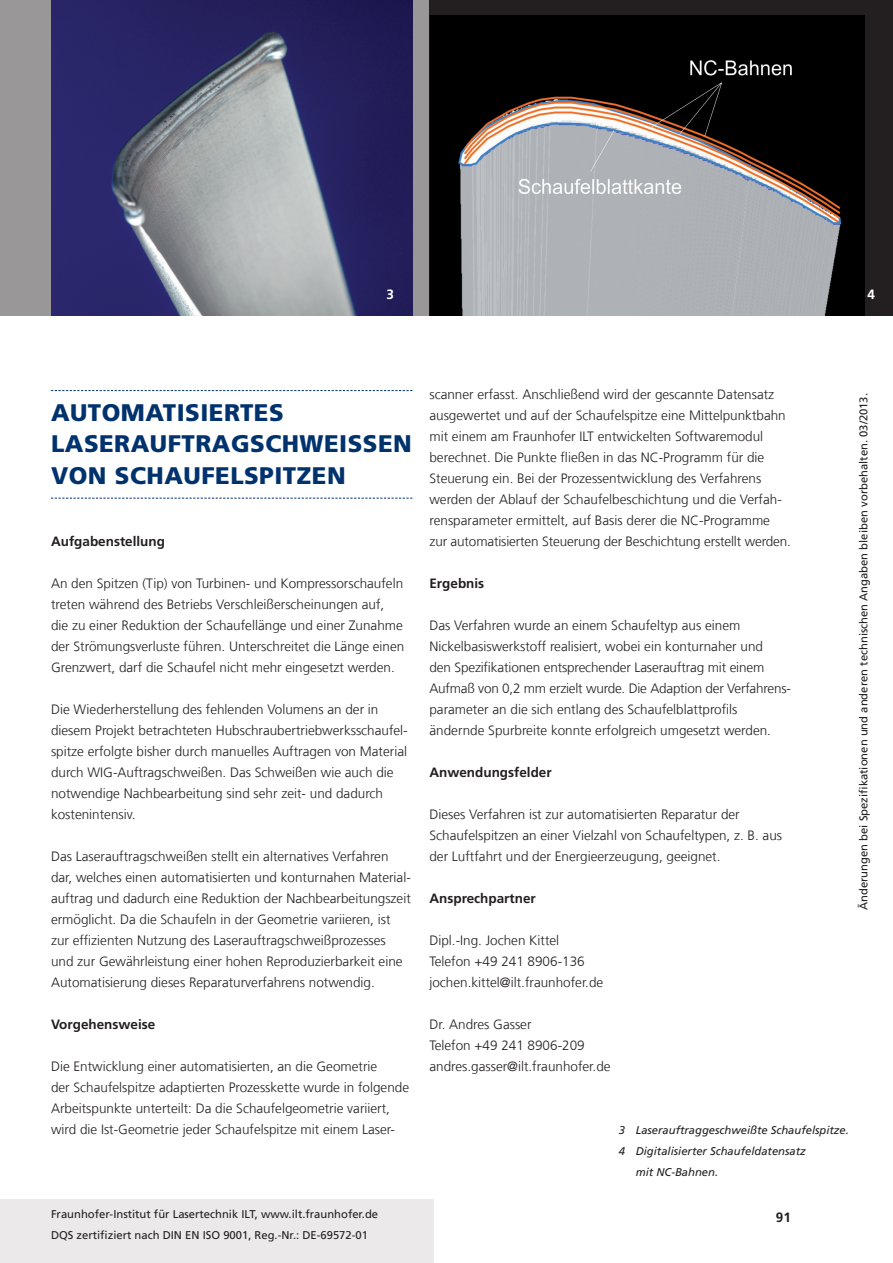
<style>
.page{position:relative;width:893px;height:1263px;background:#fff}
.page>*{position:absolute;margin:0;border:0;box-sizing:border-box;transform-origin:0 0}
.t1{font:900 24px/31.5px "Frutiger LT Com";letter-spacing:.02em;color:#00326d}
.t2{font:300 13.5px/21px "Frutiger LT Com";color:#231f20}
.t3{font:700 13.5px "Frutiger LT Com";color:#231f20}
.t4{font:700 13.5px "Frutiger LT Com";color:#fff}
.t5{font:11.25px/21px "Frutiger LT Com";color:#231f20}
.t6{font:italic 11.25px "Frutiger LT Com";color:#231f20}
</style>
<div class="page">
<div style="left:0;top:1199px;width:434px;height:64px;background:#ece9ea"></div>
<div style="left:0;top:0;width:893px;height:315px;background:#999798"></div>
<div style="left:429px;top:0;width:464px;height:315px;background:#231f20"></div>
<img style="left:429px;top:16px;width:436px;height:299px">
<img style="left:51px;top:0;width:361px;height:315px">
<svg style="left:51px;top:390px;width:361px;height:1px"></svg>
<svg style="left:51px;top:498px;width:361px;height:1px"></svg>
<p class="t4" style="left:386px;top:286px;width:9px">3</p>
<p class="t4" style="left:867px;top:286px;width:9px">4</p>
<h1 class="t1" style="left:51px;top:397px;width:218px">AUTOMATISIERTES<br>LASERA</h1>
<h1 class="t1" style="left:150px;top:428px;width:214px">UFTRAGSCHWEISSE</h1>
<h1 class="t1" style="left:393px;top:428px;width:20px">N</h1>
<h1 class="t1" style="left:51px;top:460px;width:296px">VON SCHAUFELSPITZEN</h1>
<p class="t3" style="left:51px;top:534px;width:116px">Aufgabenstellung</p>
<p class="t2" style="left:51px;top:573px;width:355px">An den Spitzen (Tip) von Turbinen- und Kompressorschaufeln treten während des Betriebs Verschleißerscheinungen auf, die zu einer Reduktion der Schaufellänge und einer Zunahme der Strömungsverluste führen. Unterschreitet die Länge einen Grenzwert, darf die Schaufel nicht mehr eingesetzt werden.</p>
<p class="t2" style="left:51px;top:699px;width:358px">Die Wiederherstellung des fehlenden Volumens an der in diesem Projekt betrachteten Hubschraubertriebwerksschaufel&shy;spitze erfolgte bisher durch manuelles Auftragen von Material durch WIG-Auftragschweißen. Das Schweißen wie auch die notwendige Nachbearbeitung sind sehr zeit- und dadurch kostenintensiv.</p>
<p class="t2" style="left:51px;top:846px;width:361px">Das Laserauftragschweißen stellt ein alternatives Verfahren dar, welches einen automatisierten und konturnahen Material&shy;auftrag und dadurch eine Reduktion der Nachbearbeitungszeit ermöglicht. Da die Schaufeln in der Geometrie variieren, ist zur effizienten Nutzung des Laserauftragschweißprozesses und zur Gewährleistung einer hohen Reproduzierbarkeit eine Automatisierung dieses Reparaturverfahrens notwendig.</p>
<p class="t3" style="left:51px;top:1017px;width:106px">Vorgehensweise</p>
<p class="t2" style="left:51px;top:1056px;width:360px">Die Entwicklung einer automatisierten, an die Geometrie<br>der Schaufelspitze adaptierten Prozesskette wurde in folgende Arbeitspunkte unterteilt: Da die Schaufelgeometrie variiert, wird die Ist-Geometrie jeder Schaufelspitze mit einem Laser-</p>
<p class="t5" style="left:51px;top:1204px;width:329px">Fraunhofer-Institut für Lasertechnik ILT, www.ilt.fraunhofer.de<br>DQS zertifiziert nach DIN EN ISO 9001, Reg.-Nr.: DE-69572-01</p>
<p class="t2" style="left:429px;top:384px;width:363px">scanner erfasst. Anschließend wird der gescannte Datensatz ausgewertet und auf der Schaufelspitze eine Mittelpunktbahn mit einem am Fraunhofer ILT entwickelten Softwaremodul berechnet. Die Punkte fließen in das NC-Programm für die Steuerung ein. Bei der Prozessentwicklung des Verfahrens werden der Ablauf der Schaufelbeschichtung und die Verfah&shy;rensparameter ermittelt, auf Basis derer die NC-Programme zur automatisierten Steuerung der Beschichtung erstellt werden.</p>
<p class="t3" style="left:429px;top:575px;width:56px">Ergebnis</p>
<p class="t2" style="left:429px;top:615px;width:363px">Das Verfahren wurde an einem Schaufeltyp aus einem Nickelbasiswerkstoff realisiert, wobei ein konturnaher und<br>den Spezifikationen entsprechender Laserauftrag mit einem Aufmaß von 0,2 mm erzielt wurde. Die Adaption der Verfahrens&shy;parameter an die sich entlang des Schaufelblattprofils ändernde Spurbreite konnte erfolgreich umgesetzt werden.</p>
<p class="t3" style="left:429px;top:764px;width:124px">Anwendungsfelder</p>
<p class="t2" style="left:429px;top:804px;width:354px">Dieses Verfahren ist zur automatisierten Reparatur der<br>Schaufelspitzen an einer Vielzahl von Schaufeltypen, z. B. aus der Luftfahrt und der Energieerzeugung, geeignet.</p>
<p class="t3" style="left:429px;top:890px;width:108px">Ansprechpartner</p>
<p class="t2" style="left:429px;top:930px;width:175px">Dipl.-Ing. Jochen Kittel<br>Telefon +49 241 8906-136 jochen.kittel@ilt.fraunhofer.de</p>
<p class="t2" style="left:429px;top:1014px;width:183px">Dr. Andres Gasser<br>Telefon +49 241 8906-209 andres.gasser@ilt.fraunhofer.de</p>
<p class="t5" style="left:853px;top:910px;width:518px;rotate:-90deg">Änderungen bei Spezifikationen und anderen technischen Angaben bleiben vorbehalten. 03/2013.</p>
<p class="t6" style="left:619px;top:1124px;width:232px">3 Laserauftraggeschweißte Schaufelspitze.</p>
<p class="t6" style="left:619px;top:1145px;width:189px">4 Digitalisierter Schaufeldatensatz</p>
<p class="t6" style="left:636px;top:1166px;width:84px">mit NC-Bahnen.</p>
<p class="t3" style="left:776px;top:1209px;width:17px">91</p>
</div>
